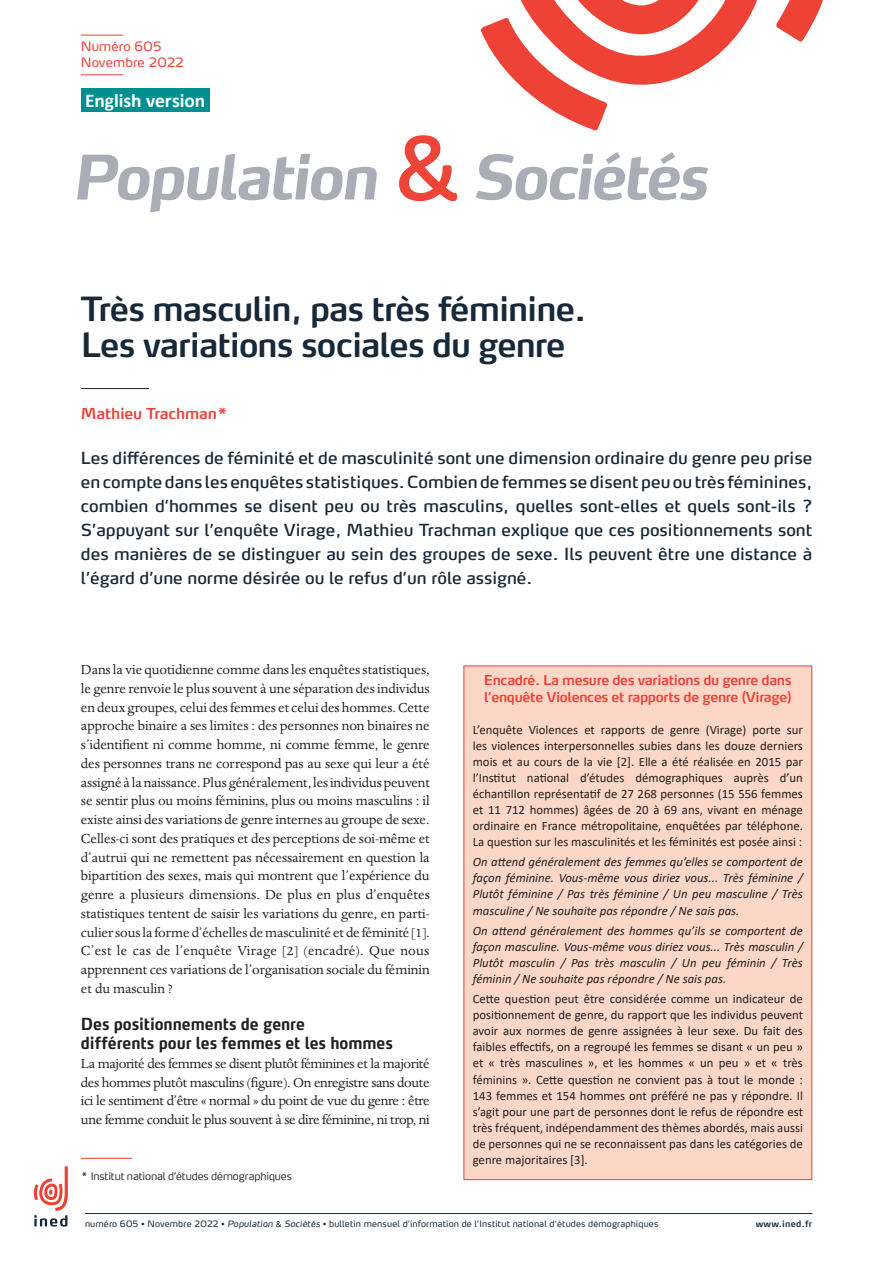
<style>
.page{position:relative;width:893px;height:1263px;background:#fff}
.page>*{position:absolute;margin:0;border:0;box-sizing:border-box;transform-origin:0 0}
.t1{font:italic 700 60.75px "Max OT";letter-spacing:-.05em;color:#a8adb6}
.Titre_Edito{font:600 33px/36px "Max OT";letter-spacing:-.03em;color:#172938}
.Notes_bas_de_page{font:700 19.5px "Calibri";letter-spacing:-.005em;color:#fff}
.Chapeau{font:16.5px/24px "Max OT";color:#172938;text-align:justify}
.Inter-titre_edito{font:700 16.5px/18.8px "Max OT";letter-spacing:-.005em;color:#231f20;scale:.9 1}
.Paragraphe_sans_retr{font:15px/18.8px "Dante MT Std";letter-spacing:-.02em;color:#231f20;text-align:justify}
.Auteurs{font:600 15px "Max OT";letter-spacing:-.01em;color:#ee4237}
.Titre_tableau{font:600 13.5px/16.5px "Max OT";letter-spacing:-.025em;color:#ee4237}
.t2{font:12.75px/16px "Calibri";color:#231f20;text-align:justify}
.t3{font:italic 12.75px/16px "Calibri";color:#231f20;text-align:justify}
.t4{font:12.75px "Max OT";letter-spacing:.01em;color:#ee4237}
.Notes_bas_de_page-2{font:300 10.5px "Max OT";letter-spacing:-.01em;color:#231f20}
.t5{font:8.7px "Max OT";letter-spacing:.015em;color:#172938}
.t6{font:600 8.7px "Max OT";letter-spacing:.03em;color:#172938}
.s1{font-family:"Calibri";font-weight:400;font-style:normal;font-size:96px;color:#ee4237}
.s2{font-style:italic}
.s3{font-family:"Calibri"}
</style>
<div class="page">
<hr style="left:81px;top:388px;width:68px;height:1px;background:#231f20">
<div style="left:81px;top:88px;width:129px;height:24px;background:#008f91"></div>
<hr style="left:81px;top:1158px;width:51px;height:1px;background:#ee4237">
<div style="left:464px;top:666px;width:348px;height:513px;background:#fcd7c8"></div>
<svg style="left:34px;top:1166px;width:34px;height:60px"></svg>
<hr style="left:85px;top:1213px;width:727px;height:1px;background:#172938">
<svg style="left:776px;top:0;width:47px;height:42px"></svg>
<svg style="left:481px;top:0;width:276px;height:131px"></svg>
<hr style="left:81px;top:74px;width:42px;height:1px;background:#ee4237">
<hr style="left:81px;top:35px;width:42px;height:1px;background:#ee4237">
<p class="t4" style="left:81px;top:39px;width:82px">Numéro 605</p>
<p class="t4" style="left:81px;top:54px;width:105px">Novembre 2022</p>
<p class="Notes_bas_de_page" style="left:85px;top:87px;width:122px">English version</p>
<h1 class="t1" style="left:71px;top:138px;width:638px">Population <span class="s1">&amp;</span> Sociétés</h1>
<p class="Titre_Edito" style="left:81px;top:290px;width:507px">Très masculin, pas très féminine.<br>Les variations sociales du genre</p>
<p class="Auteurs" style="left:81px;top:403px;width:149px">Mathieu Trachman*</p>
<p class="Chapeau" style="left:81px;top:446px;width:733px">Les différences de féminité et de masculinité sont une dimension ordinaire du genre peu prise en compte dans les enquêtes statistiques. Combien de femmes se disent peu ou très féminines, combien d’hommes se disent peu ou très masculins, quelles sont-elles et quels sont-ils ?<br>S’appuyant sur l’enquête Virage, Mathieu Trachman explique que ces positionnements sont des manières de se distinguer au sein des groupes de sexe. Ils peuvent être une distance à l’égard d’une norme désirée ou le refus d’un rôle assigné.</p>
<p class="Paragraphe_sans_retr" style="left:81px;top:660px;width:350px">Dans la vie quotidienne comme dans les enquêtes statistiques, le genre renvoie le plus souvent à une séparation des individus en deux groupes, celui des femmes et celui des hommes. Cette approche binaire a ses limites : des personnes non binaires ne s’identifient ni comme homme, ni comme femme, le genre des personnes trans ne correspond pas au sexe qui leur a été assigné à la naissance. Plus généralement, les individus peuvent se sentir plus ou moins féminins, plus ou moins masculins : il existe ainsi des variations de genre internes au groupe de sexe.<br>Celles-ci sont des pratiques et des perceptions de soi-même et d’autrui qui ne remettent pas nécessairement en question la bipartition des sexes, mais qui montrent que l’expérience du genre a plusieurs dimensions. De plus en plus d’enquêtes statistiques tentent de saisir les variations du genre, en parti&shy;culier sous la forme d’échelles de masculinité et de féminité [1].<br>C’est le cas de l’enquête Virage [2] (encadré). Que nous apprennent ces variations de l’organisation sociale du féminin et du masculin ?</p>
<p class="Inter-titre_edito" style="left:81px;top:1015px;width:348px">Des positionnements de genre<br>différents pour les femmes et les hommes</p>
<p class="Paragraphe_sans_retr" style="left:81px;top:1054px;width:350px">La majorité des femmes se disent plutôt féminines et la majorité des hommes plutôt masculins (figure). On enregistre sans doute ici le sentiment d’être « normal » du point de vue du genre : être une femme conduit le plus souvent à se dire féminine, ni trop, ni</p>
<p class="Notes_bas_de_page-2" style="left:81px;top:1169px;width:213px">* Institut national d’études démographiques</p>
<p class="Titre_tableau" style="left:484px;top:672px;width:309px">Encadré. La mesure des variations du genre dans l’enquête Violences et rapports de genre (Virage)</p>
<p class="t2" style="left:473px;top:721px;width:332px">L’enquête Violences et rapports de genre (Virage) porte sur les violences interpersonnelles subies dans les douze derniers mois et au cours de la vie [2]. Elle a été réalisée en 2015 par l’Institut national d’études démographiques auprès d’un échantillon représentatif de 27 268 personnes (15 556 femmes et 11 712 hommes) âgées de 20 à 69 ans, vivant en ménage ordinaire en France métropolitaine, enquêtées par téléphone.<br>La question sur les masculinités et les féminités est posée ainsi :</p>
<p class="t3" style="left:473px;top:853px;width:332px">On attend généralement des femmes qu’elles se comportent de façon féminine. Vous-même vous diriez vous... Très féminine / Plutôt féminine / Pas très féminine / Un peu masculine / Très masculine / Ne souhaite pas répondre / Ne sais pas.</p>
<p class="t3" style="left:473px;top:922px;width:332px">On attend généralement des hommes qu’ils se comportent de façon masculine. Vous-même vous diriez vous... Très masculin / Plutôt masculin / Pas très masculin / Un peu féminin / Très féminin / Ne souhaite pas répondre / Ne sais pas.</p>
<p class="t2" style="left:473px;top:991px;width:332px">Cette question peut être considérée comme un indicateur de positionnement de genre, du rapport que les individus peuvent avoir aux normes de genre assignées à leur sexe. Du fait des faibles effectifs, on a regroupé les femmes se disant « un peu » et « très masculines », et les hommes « un peu » et « très féminins ». Cette question ne convient pas à tout le monde :<br>143 femmes et 154 hommes ont préféré ne pas y répondre. Il s’agit pour une part de personnes dont le refus de répondre est très fréquent, indépendamment des thèmes abordés, mais aussi de personnes qui ne se reconnaissent pas dans les catégories de genre majoritaires [3].</p>
<p class="t5" style="left:85px;top:1218px;width:575px">numéro 605 • Novembre 2022 • <span class="s2">Population</span> <span class="s3">&amp;</span> <span class="s2">Sociétés</span> • bulletin mensuel d’information de l’Institut national d’études démographiques</p>
<p class="t6" style="left:756px;top:1218px;width:58px">www.ined.fr</p>
</div>
